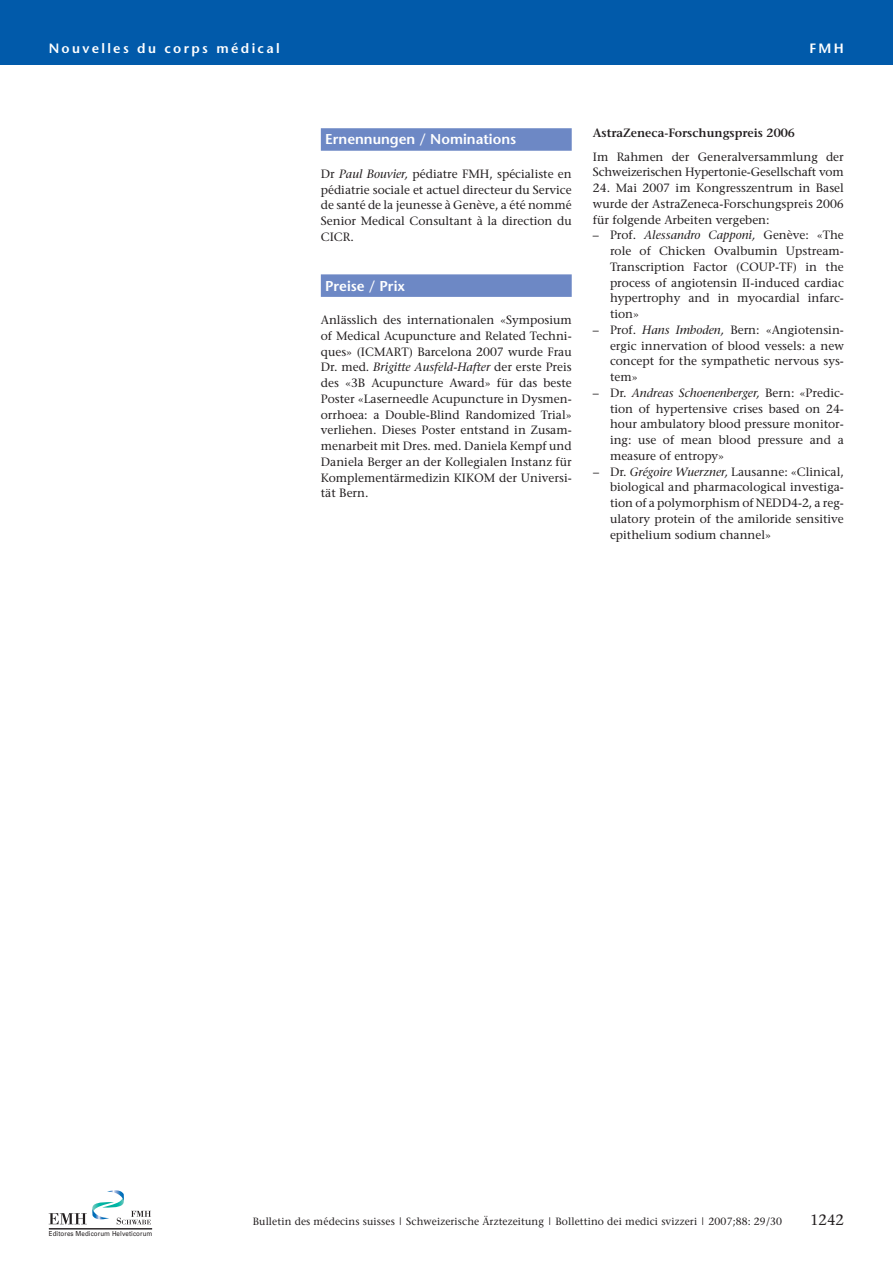
<style>
.page{position:relative;width:893px;height:1263px;background:#fff}
.page>*{position:absolute;margin:0;border:0;box-sizing:border-box;transform-origin:0 0}
.t1{font:15px "Stone Serif";color:#231f20}
.t2{font:600 14.25px "Stone Sans";color:#fff}
.t3{font:600 13.5px "Stone Sans";letter-spacing:.17em;color:#fff}
.t4{font:12px/15.8px "Stone Serif";color:#231f20;text-align:justify}
.t5{font:600 12px "Stone Serif";color:#231f20}
.t6{font:10.5px "Stone Serif";letter-spacing:.01em;color:#231f20}
.t7{font:6.9px "Univers";letter-spacing:.015em;color:#231f20;scale:.9 1}
.s1{font-style:italic}
</style>
<div class="page">
<div style="left:321px;top:128px;width:251px;height:23px;background:#6d88c5"></div>
<div style="left:321px;top:274px;width:251px;height:23px;background:#6d88c5"></div>
<svg style="left:49px;top:1190px;width:102px;height:34px"></svg>
<hr style="left:49px;top:1228px;width:103px;height:1px;background:#231f20">
<div style="left:0;top:0;width:893px;height:64px;background:#015aaa"></div>
<p class="t3" style="left:49px;top:42px;width:232px">Nouvelles du corps médical</p>
<p class="t3" style="left:809px;top:42px;width:36px">FMH</p>
<p class="t2" style="left:325px;top:134px;width:193px">Ernennungen / Nominations</p>
<p class="t4" style="left:321px;top:167px;width:252px">Dr <span class="s1">Paul Bouvier,</span> pédiatre FMH, spécialiste en pédiatrie sociale et actuel directeur du Service de santé de la jeunesse à Genève, a été nommé Senior Medical Consultant à la direction du CICR.</p>
<p class="t2" style="left:325px;top:280px;width:81px">Preise / Prix</p>
<p class="t4" style="left:321px;top:313px;width:252px">Anlässlich des internationalen «Symposium of Medical Acupuncture and Related Techni&shy;ques» (ICMART) Barcelona 2007 wurde Frau Dr. med. <span class="s1">Brigitte Ausfeld-Hafter</span> der erste Preis des «3B Acupuncture Award» für das beste Poster «Laserneedle Acupuncture in Dysmen&shy;orrhoea: a Double-Blind Randomized Trial» verliehen. Dieses Poster entstand in Zusam&shy;menarbeit mit Dres. med. Daniela Kempf und Daniela Berger an der Kollegialen Instanz für Komplementärmedizin KIKOM der Universi&shy;tät Bern.</p>
<p class="t5" style="left:593px;top:128px;width:204px">AstraZeneca-Forschungspreis 2006</p>
<p class="t4" style="left:593px;top:150px;width:252px">Im Rahmen der Generalversammlung der<br>Schweizerischen Hypertonie-Gesellschaft vom</p>
<p class="t4" style="left:593px;top:181px;width:252px">24. Mai 2007 im Kongresszentrum in Basel wurde der AstraZeneca-Forschungspreis 2006 für folgende Arbeiten vergeben:</p>
<p class="t4" style="left:610px;top:228px;width:235px;text-indent:-17px">– Prof. <span class="s1">Alessandro Capponi,</span> Genève: «The role of Chicken Ovalbumin Upstream-Transcription Factor (COUP-TF) in the process of angiotensin II-induced cardiac hypertrophy and in myocardial infarc&shy;tion»</p>
<p class="t4" style="left:610px;top:323px;width:235px;text-indent:-17px">– Prof. <span class="s1">Hans Imboden,</span> Bern: «Angiotensin&shy;ergic innervation of blood vessels: a new concept for the sympathetic nervous sys&shy;tem»</p>
<p class="t4" style="left:610px;top:386px;width:235px;text-indent:-17px">– Dr. <span class="s1">Andreas Schoenenberger,</span> Bern: «Predic&shy;tion of hypertensive crises based on 24- hour ambulatory blood pressure monitor&shy;ing: use of mean blood pressure and a measure of entropy»</p>
<p class="t4" style="left:610px;top:465px;width:235px;text-indent:-17px">– Dr. <span class="s1">Grégoire Wuerzner,</span> Lausanne: «Clinical, biological and pharmacological investiga&shy;tion of a polymorphism of NEDD4-2, a reg&shy;ulatory protein of the amiloride sensitive epithelium sodium channel»</p>
<p class="t7" style="left:49px;top:1229px;width:117px">Editores Medicorum Helveticorum</p>
<p class="t6" style="left:253px;top:1217px;width:531px">Bulletin des médecins suisses | Schweizerische Ärztezeitung | Bollettino dei medici svizzeri | 2007;88: 29/30</p>
<p class="t1" style="left:810px;top:1213px;width:35px">1242</p>
</div>
